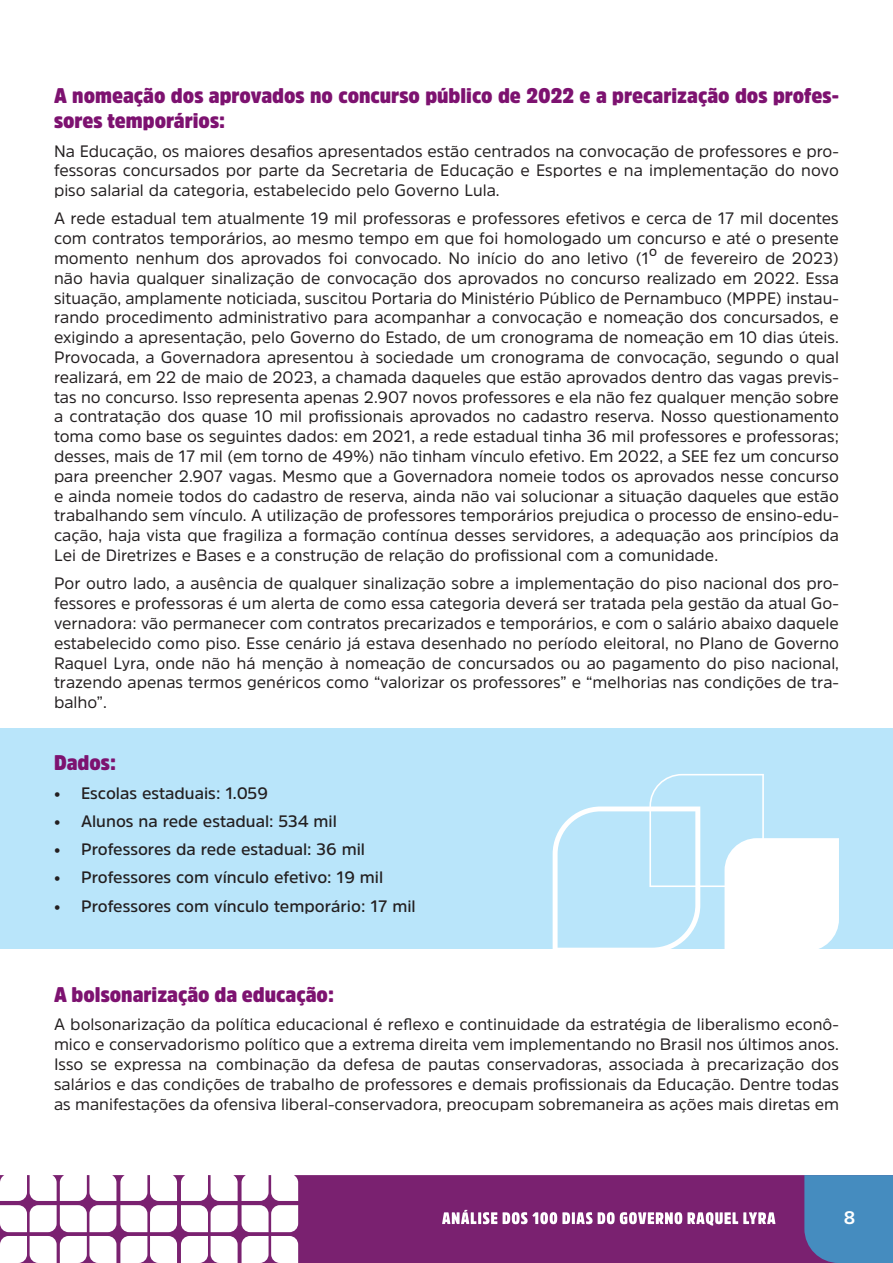
<style>
.page{position:relative;width:893px;height:1263px;background:#fff}
.page>*{position:absolute;margin:0;border:0;box-sizing:border-box;transform-origin:0 0}
.t1{font:900 21px/25.2px "Amsi Pro Narw";color:#7d1270}
.t2{font:700 18px "Amsi Pro";color:#fff}
.t3{font:16.5px/19.8px "Amsi Pro";color:#231f20;text-align:justify}
.t4{font:600 16.5px "Amsi Pro";color:#231f20}
</style>
<div class="page">
<svg style="left:0;top:1175px;width:804px;height:88px;fill:#7a2170"></svg>
<div style="left:804px;top:1175px;width:89px;height:88px;background:#458cbf"></div>
<svg style="left:442px;top:1210px;width:55px;height:14px"></svg>
<svg style="left:503px;top:1212px;width:272px;height:13px"></svg>
<div style="left:0;top:728px;width:893px;height:220px;background:#b9e5fa"></div>
<svg style="left:553px;top:774px;width:286px;height:175px"></svg>
<p class="t1" style="left:54px;top:83px;width:786px">A nomeação dos aprovados no concurso público de 2022 e a precarização dos profes&shy;sores temporários:</p>
<p class="t3" style="left:54px;top:140px;width:786px">Na Educação, os maiores desafios apresentados estão centrados na convocação de professores e pro&shy;fessoras concursados por parte da Secretaria de Educação e Esportes e na implementação do novo piso salarial da categoria, estabelecido pelo Governo Lula.</p>
<p class="t3" style="left:54px;top:208px;width:786px">A rede estadual tem atualmente 19 mil professoras e professores efetivos e cerca de 17 mil docentes com contratos temporários, ao mesmo tempo em que foi homologado um concurso e até o presente momento nenhum dos aprovados foi convocado. No início do ano letivo (1º de fevereiro de 2023) não havia qualquer sinalização de convocação dos aprovados no concurso realizado em 2022. Essa situação, amplamente noticiada, suscitou Portaria do Ministério Público de Pernambuco (MPPE) instau&shy;rando procedimento administrativo para acompanhar a convocação e nomeação dos concursados, e exigindo a apresentação, pelo Governo do Estado, de um cronograma de nomeação em 10 dias úteis.<br>Provocada, a Governadora apresentou à sociedade um cronograma de convocação, segundo o qual realizará, em 22 de maio de 2023, a chamada daqueles que estão aprovados dentro das vagas previs&shy;tas no concurso. Isso representa apenas 2.907 novos professores e ela não fez qualquer menção sobre a contratação dos quase 10 mil profissionais aprovados no cadastro reserva. Nosso questionamento toma como base os seguintes dados: em 2021, a rede estadual tinha 36 mil professores e professoras; desses, mais de 17 mil (em torno de 49%) não tinham vínculo efetivo. Em 2022, a SEE fez um concurso para preencher 2.907 vagas. Mesmo que a Governadora nomeie todos os aprovados nesse concurso e ainda nomeie todos do cadastro de reserva, ainda não vai solucionar a situação daqueles que estão trabalhando sem vínculo. A utilização de professores temporários prejudica o processo de ensino-edu&shy;cação, haja vista que fragiliza a formação contínua desses servidores, a adequação aos princípios da Lei de Diretrizes e Bases e a construção de relação do profissional com a comunidade.</p>
<p class="t3" style="left:54px;top:573px;width:787px">Por outro lado, a ausência de qualquer sinalização sobre a implementação do piso nacional dos pro&shy;fessores e professoras é um alerta de como essa categoria deverá ser tratada pela gestão da atual Go&shy;vernadora: vão permanecer com contratos precarizados e temporários, e com o salário abaixo daquele estabelecido como piso. Esse cenário já estava desenhado no período eleitoral, no Plano de Governo Raquel Lyra, onde não há menção à nomeação de concursados ou ao pagamento do piso nacional, trazendo apenas termos genéricos como “valorizar os professores” e “melhorias nas condições de tra&shy;balho”.</p>
<p class="t1" style="left:54px;top:750px;width:64px">Dados:</p>
<p class="t4" style="left:54px;top:781px;width:215px">• Escolas estaduais: 1.059</p>
<p class="t4" style="left:54px;top:810px;width:284px">• Alunos na rede estadual: 534 mil</p>
<p class="t4" style="left:54px;top:838px;width:313px">• Professores da rede estadual: 36 mil</p>
<p class="t4" style="left:54px;top:866px;width:331px">• Professores com vínculo efetivo: 19 mil</p>
<p class="t4" style="left:54px;top:895px;width:363px">• Professores com vínculo temporário: 17 mil</p>
<p class="t1" style="left:54px;top:982px;width:282px">A bolsonarização da educação:</p>
<p class="t3" style="left:54px;top:1014px;width:786px">A bolsonarização da política educacional é reflexo e continuidade da estratégia de liberalismo econô&shy;mico e conservadorismo político que a extrema direita vem implementando no Brasil nos últimos anos.<br>Isso se expressa na combinação da defesa de pautas conservadoras, associada à precarização dos salários e das condições de trabalho de professores e demais profissionais da Educação. Dentre todas as manifestações da ofensiva liberal-conservadora, preocupam sobremaneira as ações mais diretas em</p>
<p class="t2" style="left:844px;top:1206px;width:13px">8</p>
</div>
